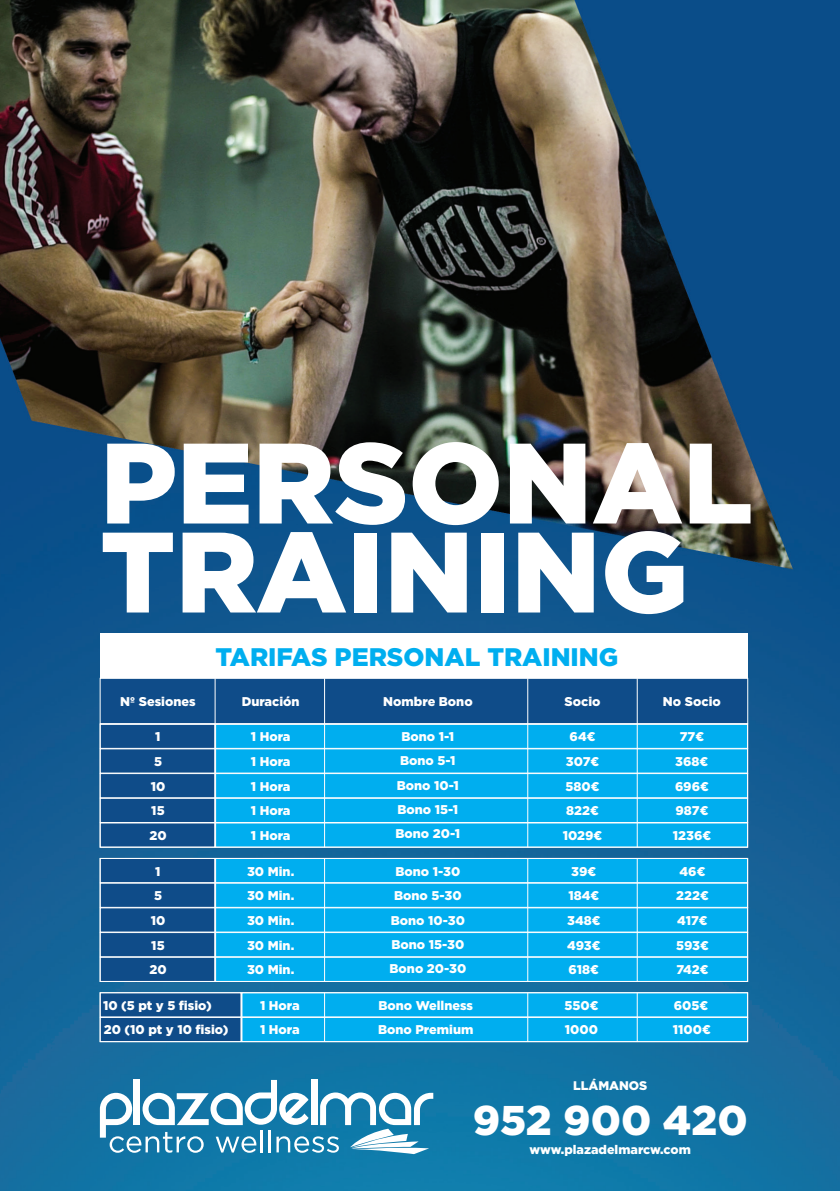
<style>
.page{position:relative;width:840px;height:1191px;background:#fff}
.page>*{position:absolute;margin:0;border:0;box-sizing:border-box;transform-origin:0 0}
.t1{font:900 114px "Gotham";letter-spacing:-.005em;color:#fff}
.t2{font:900 41.4px "Gotham";color:#fff}
.t3{font:900 25.4px "Gotham";color:#00aeef}
.t4{font:900 12.6px "Gotham";color:#fff}
.t5{font:900 12.4px "Gotham";color:#fff}
</style>
<div class="page">
<img style="left:0;top:0;width:839px;height:1191px">
<div style="left:134px;top:1079px;width:6px;height:46px;background:#fff"></div>
<div style="left:311px;top:1079px;width:6px;height:46px;background:#fff"></div>
<svg style="left:100px;top:1080px;width:333px;height:74px"></svg>
<div style="left:100px;top:633px;width:647px;height:45px;background:#fff"></div>
<div style="left:100px;top:678px;width:647px;height:46px;background:#0f4c89;border:1px solid #fff"></div>
<div style="left:100px;top:724px;width:115px;height:123px;background:#0f4c89;border:1px solid #fff"></div>
<div style="left:100px;top:858px;width:115px;height:123px;background:#0f4c89;border:1px solid #fff"></div>
<div style="left:100px;top:992px;width:141px;height:50px;background:#0f4c89"></div>
<div style="left:215px;top:724px;width:532px;height:123px;background:#00aeef"></div>
<div style="left:215px;top:858px;width:532px;height:123px;background:#00aeef"></div>
<div style="left:241px;top:992px;width:506px;height:50px;background:#00aeef"></div>
<div style="left:100px;top:724px;width:647px;height:24px;border:1px solid #fff"></div>
<div style="left:100px;top:748px;width:647px;height:25px;border:1px solid #fff"></div>
<div style="left:100px;top:773px;width:647px;height:25px;border:1px solid #fff"></div>
<div style="left:100px;top:798px;width:647px;height:24px;border:1px solid #fff"></div>
<div style="left:100px;top:822px;width:647px;height:25px;border:1px solid #fff"></div>
<div style="left:100px;top:858px;width:647px;height:25px;border:1px solid #fff"></div>
<div style="left:100px;top:907px;width:647px;height:25px;border:1px solid #fff"></div>
<div style="left:100px;top:932px;width:647px;height:25px;border:1px solid #fff"></div>
<div style="left:100px;top:992px;width:647px;height:25px;border:1px solid #fff"></div>
<div style="left:100px;top:957px;width:647px;height:24px;border:1px solid #fff"></div>
<div style="left:100px;top:1017px;width:647px;height:25px;border:1px solid #fff"></div>
<hr style="left:215px;top:678px;width:1px;height:169px;background:#fff">
<hr style="left:215px;top:858px;width:1px;height:123px;background:#fff">
<hr style="left:241px;top:992px;width:1px;height:50px;background:#fff">
<hr style="left:527px;top:678px;width:1px;height:169px;background:#fff">
<hr style="left:527px;top:858px;width:1px;height:123px;background:#fff">
<hr style="left:527px;top:992px;width:1px;height:50px;background:#fff">
<hr style="left:324px;top:678px;width:1px;height:169px;background:#fff">
<hr style="left:324px;top:858px;width:1px;height:123px;background:#fff">
<hr style="left:324px;top:992px;width:1px;height:50px;background:#fff">
<hr style="left:636px;top:678px;width:1px;height:169px;background:#fff">
<hr style="left:636px;top:858px;width:1px;height:123px;background:#fff">
<hr style="left:636px;top:992px;width:1px;height:50px;background:#fff">
<p class="t1" style="left:100px;top:404px;width:654px">PERSONAL</p>
<p class="t1" style="left:100px;top:493px;width:589px">TRAINING</p>
<p class="t3" style="left:215px;top:639px;width:404px">TARIFAS PERSONAL TRAINING</p>
<p class="t4" style="left:120px;top:693px;width:77px">Nº Sesiones</p>
<p class="t4" style="left:155px;top:728px;width:7px">1</p>
<p class="t4" style="left:241px;top:693px;width:59px">Duración</p>
<p class="t4" style="left:383px;top:693px;width:91px">Nombre Bono</p>
<p class="t4" style="left:564px;top:693px;width:37px">Socio</p>
<p class="t4" style="left:662px;top:693px;width:59px">No Socio</p>
<p class="t4" style="left:251px;top:728px;width:41px">1 Hora</p>
<p class="t4" style="left:401px;top:727px;width:54px">Bono 1-1</p>
<p class="t4" style="left:569px;top:728px;width:27px">64€</p>
<p class="t4" style="left:679px;top:728px;width:26px">77€</p>
<p class="t4" style="left:154px;top:753px;width:9px">5</p>
<p class="t4" style="left:151px;top:777px;width:16px">10</p>
<p class="t4" style="left:151px;top:802px;width:15px">15</p>
<p class="t4" style="left:251px;top:753px;width:41px">1 Hora</p>
<p class="t4" style="left:251px;top:777px;width:41px">1 Hora</p>
<p class="t4" style="left:251px;top:802px;width:41px">1 Hora</p>
<p class="t4" style="left:400px;top:752px;width:57px">Bono 5-1</p>
<p class="t4" style="left:396px;top:776px;width:64px">Bono 10-1</p>
<p class="t4" style="left:397px;top:800px;width:62px">Bono 15-1</p>
<p class="t4" style="left:565px;top:753px;width:35px">307€</p>
<p class="t4" style="left:675px;top:753px;width:34px">368€</p>
<p class="t4" style="left:565px;top:777px;width:35px">580€</p>
<p class="t4" style="left:674px;top:777px;width:35px">696€</p>
<p class="t4" style="left:566px;top:802px;width:34px">822€</p>
<p class="t4" style="left:675px;top:802px;width:34px">987€</p>
<p class="t4" style="left:149px;top:827px;width:19px">20</p>
<p class="t4" style="left:251px;top:827px;width:41px">1 Hora</p>
<p class="t4" style="left:395px;top:824px;width:66px">Bono 20-1</p>
<p class="t4" style="left:562px;top:827px;width:41px">1029€</p>
<p class="t4" style="left:672px;top:827px;width:40px">1236€</p>
<p class="t4" style="left:155px;top:862px;width:7px">1</p>
<p class="t4" style="left:154px;top:887px;width:9px">5</p>
<p class="t4" style="left:151px;top:912px;width:16px">10</p>
<p class="t4" style="left:151px;top:936px;width:15px">15</p>
<p class="t4" style="left:149px;top:961px;width:19px">20</p>
<p class="t4" style="left:103px;top:996px;width:110px">10 (5 pt y 5 fisio)</p>
<p class="t4" style="left:104px;top:1020px;width:126px">20 (10 pt y 10 fisio)</p>
<p class="t4" style="left:247px;top:862px;width:49px">30 Min.</p>
<p class="t4" style="left:247px;top:887px;width:49px">30 Min.</p>
<p class="t4" style="left:247px;top:912px;width:49px">30 Min.</p>
<p class="t4" style="left:247px;top:936px;width:49px">30 Min.</p>
<p class="t4" style="left:247px;top:961px;width:49px">30 Min.</p>
<p class="t4" style="left:395px;top:862px;width:66px">Bono 1-30</p>
<p class="t4" style="left:394px;top:887px;width:69px">Bono 5-30</p>
<p class="t4" style="left:390px;top:911px;width:76px">Bono 10-30</p>
<p class="t4" style="left:391px;top:935px;width:74px">Bono 15-30</p>
<p class="t4" style="left:389px;top:959px;width:78px">Bono 20-30</p>
<p class="t4" style="left:260px;top:996px;width:41px">1 Hora</p>
<p class="t4" style="left:378px;top:996px;width:96px">Bono Wellness</p>
<p class="t4" style="left:378px;top:1020px;width:97px">Bono Premium</p>
<p class="t4" style="left:260px;top:1020px;width:41px">1 Hora</p>
<p class="t4" style="left:571px;top:862px;width:26px">39€</p>
<p class="t4" style="left:679px;top:862px;width:27px">46€</p>
<p class="t4" style="left:568px;top:887px;width:32px">184€</p>
<p class="t4" style="left:675px;top:887px;width:34px">222€</p>
<p class="t4" style="left:566px;top:912px;width:35px">348€</p>
<p class="t4" style="left:677px;top:912px;width:32px">417€</p>
<p class="t4" style="left:566px;top:936px;width:35px">493€</p>
<p class="t4" style="left:675px;top:936px;width:34px">593€</p>
<p class="t4" style="left:568px;top:961px;width:32px">618€</p>
<p class="t4" style="left:564px;top:996px;width:35px">550€</p>
<p class="t4" style="left:673px;top:996px;width:36px">605€</p>
<p class="t4" style="left:564px;top:1020px;width:35px">1000</p>
<p class="t4" style="left:672px;top:1020px;width:39px">1100€</p>
<p class="t4" style="left:676px;top:961px;width:34px">742€</p>
<p class="t5" style="left:572px;top:1076px;width:76px">LLÁMANOS</p>
<p class="t2" style="left:472px;top:1091px;width:276px">952 900 420</p>
<p class="t5" style="left:529px;top:1141px;width:163px">www.plazadelmarcw.com</p>
</div>
